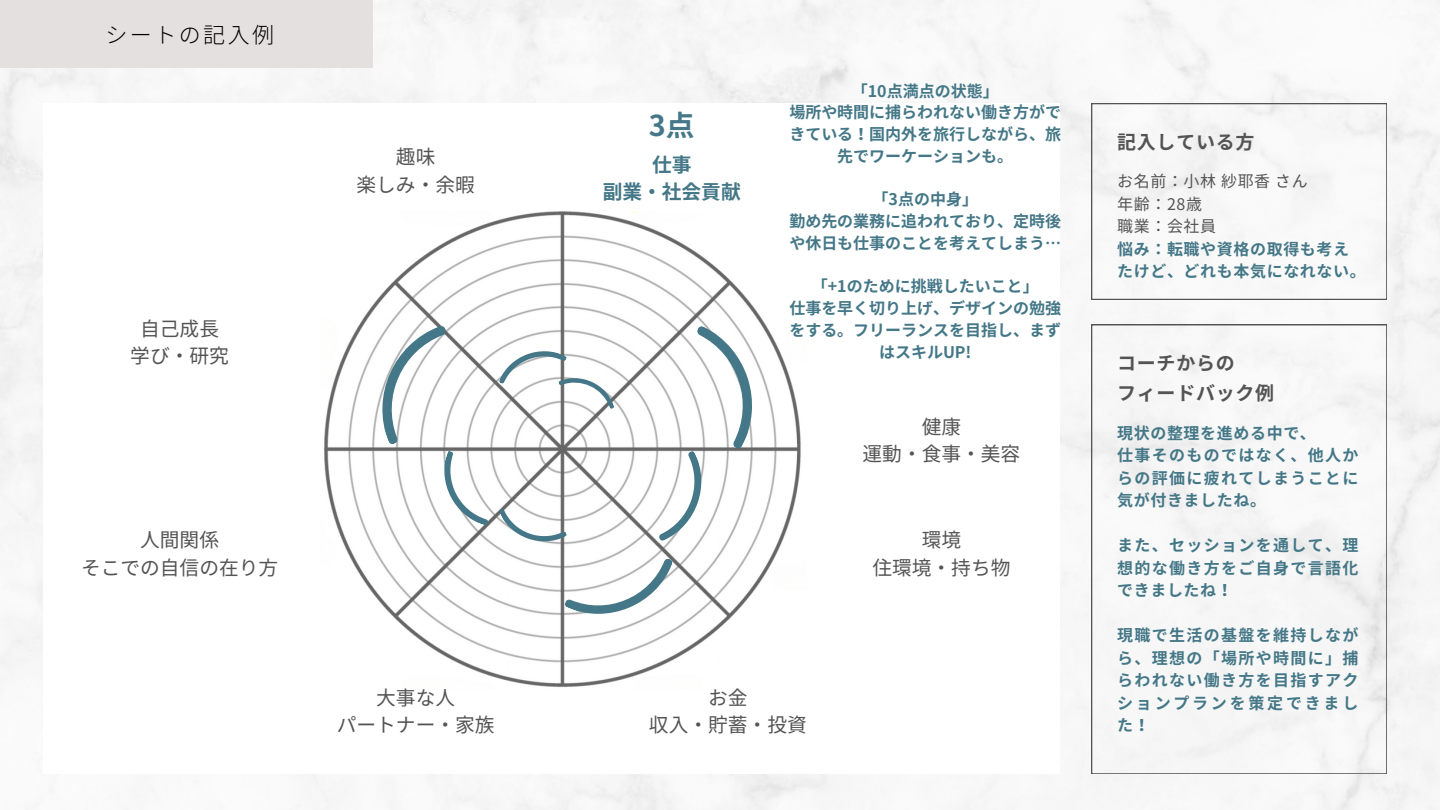
<style>
.page{position:relative;width:1440px;height:810px;background:#fff}
.page>*{position:absolute;margin:0;border:0;box-sizing:border-box;transform-origin:0 0}
.t1{font:700 28.7px "Noto Sans JP";color:#447787}
.t2{font:300 22px "Noto Sans JP";letter-spacing:.115em;color:#000}
.t3{font:19.7px/27.1px "Noto Sans JP";color:#545454;text-align:center}
.t4{font:700 19.7px/27px "Noto Sans JP";color:#447787;text-align:center}
.t5{font:700 19px/30px "Noto Sans JP";letter-spacing:.04em;color:#545454}
.t6{font:700 16px/21.8px "Noto Sans JP";color:#447787;text-align:center}
.t7{font:700 16px/22.5px "Noto Sans JP";letter-spacing:.04em;color:#447787;text-align:justify}
.t8{font:700 16px/22.5px "Noto Sans JP";letter-spacing:.085em;color:#447787}
.t9{font:16px "Noto Sans JP";letter-spacing:.04em;color:#545454}
</style>
<div class="page">
<img style="left:0;top:0;width:1440px;height:810px">
<div style="left:44px;top:104px;width:1015px;height:670px;background:#fff"></div>
<img style="left:324px;top:211px;width:477px;height:476px">
<div style="left:0;top:0;width:373px;height:68px;background:#e4e0e0"></div>
<svg style="left:1092px;top:104px;width:295px;height:195px"></svg>
<div style="left:1092px;top:325px;width:295px;height:449px;background:#f6f6f6"></div>
<svg style="left:357px;top:325px;width:426px;height:313px"></svg>
<h3 class="t2" style="left:105px;top:18px;width:170px">シートの記入例</h3>
<h1 class="t3" style="left:130px;top:314px;width:100px">自己成長学び・研究</h1>
<h4 class="t3" style="left:357px;top:143px;width:120px">趣味<br>楽しみ・余暇</h4>
<h4 class="t3" style="left:81px;top:526px;width:197px">人間関係<br>そこでの自信の在り方</h4>
<h4 class="t3" style="left:337px;top:683px;width:159px">大事な人<br>パートナー・家族</h4>
<h3 class="t1" style="left:649px;top:103px;width:47px">3点</h3>
<h2 class="t4" style="left:603px;top:151px;width:140px">仕事<br>副業・社会貢献</h2>
<h4 class="t6" style="left:789px;top:79px;width:273px">「10点満点の状態」<br>場所や時間に捕らわれない働き方ができている！国内外を旅行しながら、旅先でワーケーションも。</h4>
<h4 class="t6" style="left:789px;top:188px;width:273px">「3点の中身」<br>勤め先の業務に追われており、定時後や休日も仕事のことを考えてしまう…</h4>
<h4 class="t6" style="left:789px;top:275px;width:273px">「+1のために挑戦したいこと」<br>仕事を早く切り上げ、デザインの勉強をする。フリーランスを目指し、まずはスキルUP!</h4>
<h6 class="t3" style="left:863px;top:412px;width:159px">健康<br>運動・食事・美容</h6>
<h6 class="t3" style="left:872px;top:526px;width:140px">環境<br>住環境・持ち物</h6>
<h5 class="t3" style="left:649px;top:683px;width:159px">お金<br>収入・貯蓄・投資</h5>
<p class="t5" style="left:1117px;top:126px;width:137px">記入している方</p>
<p class="t9" style="left:1117px;top:169px;width:192px">お名前：小林紗耶香さん</p>
<p class="t9" style="left:1117px;top:191px;width:86px">年齢：28歳</p>
<p class="t9" style="left:1117px;top:214px;width:101px">職業：会社員</p>
<p class="t7" style="left:1117px;top:237px;width:234px">悩み：転職や資格の取得も考え</p>
<p class="t7" style="left:1117px;top:259px;width:250px">たけど、どれも本気になれない。</p>
<h4 class="t5" style="left:1117px;top:347px;width:159px">コーチからの<br>フィードバック例</h4>
<p class="t8" style="left:1117px;top:421px;width:243px">現状の整理を進める中で、<br>仕事そのものではなく、他人からの評価に疲れてしまうことに気が付きましたね。</p>
<p class="t7" style="left:1117px;top:533px;width:243px">また、セッションを通して、理想的な働き方をご自身で言語化できましたね！</p>
<p class="t7" style="left:1117px;top:623px;width:243px">現職で生活の基盤を維持しながら、理想の「場所や時間に」捕らわれない働き方を目指すアクションプランを策定できました！</p>
</div>
